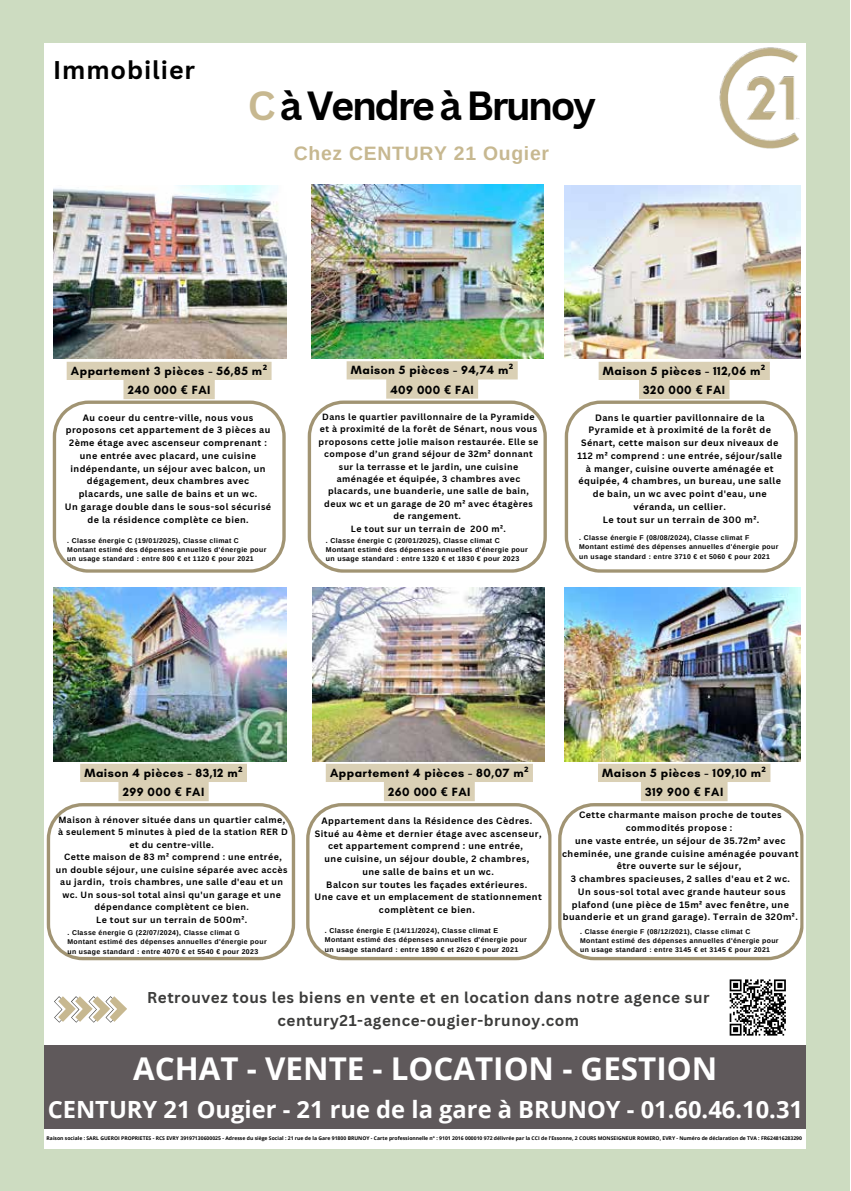
<style>
.page{position:relative;width:851px;height:1191px;background:#fff}
.page>*{position:absolute;margin:0;border:0;box-sizing:border-box;transform-origin:0 0}
.t1{font:700 39.6px "Canva Sans";letter-spacing:-.06em;color:#000}
.t2{font:700 31.35px "Open Sans";color:#fff}
.t3{font:700 24.9px "Canva Sans";letter-spacing:.035em;color:#000}
.t4{font:700 23.7px "Open Sans";color:#fff}
.t5{font:700 19.35px "Arimo";letter-spacing:.035em;color:#c7b890}
.t6{font:700 15.3px/23.5px "Canva Sans";letter-spacing:.035em;color:#3c3c3b;text-align:center}
.t7{font:700 12.15px/19.2px "Glacial Indifference";letter-spacing:.035em;color:#000;text-align:center}
.t8{font:700 9px/12.8px "Canva Sans";letter-spacing:.05em;color:#000;text-align:center}
.t9{font:700 8.85px/12.5px "Canva Sans";letter-spacing:.05em;color:#000;text-align:center}
.t10{font:700 7.05px/9.3px "Arimo";letter-spacing:.05em;color:#000}
.t11{font:700 6.9px/9.1px "Arimo";letter-spacing:.05em;color:#000}
.t12{font:700 5.1px "Open Sans";color:#000}
.s1{color:#c7b890}
.s2{font-family:"Noto Sans"}
</style>
<div class="page">
<div style="left:0;top:0;width:850px;height:1191px;background:#cddcc1"></div>
<div style="left:45px;top:43px;width:761px;height:1105px;background:#fff"></div>
<img style="left:719px;top:47px;width:81px;height:102px">
<img style="left:53px;top:185px;width:233px;height:173px">
<img style="left:311px;top:185px;width:232px;height:173px">
<img style="left:564px;top:185px;width:236px;height:173px">
<img style="left:53px;top:587px;width:233px;height:174px">
<img style="left:312px;top:587px;width:232px;height:174px">
<img style="left:564px;top:587px;width:236px;height:174px">
<svg style="left:729px;top:979px;width:57px;height:57px"></svg>
<svg style="left:54px;top:996px;width:73px;height:26px"></svg>
<div style="left:45px;top:1044px;width:760px;height:84px;background:#5f595b"></div>
<svg style="left:307px;top:400px;width:239px;height:172px"></svg>
<svg style="left:53px;top:362px;width:233px;height:211px"></svg>
<svg style="left:346px;top:361px;width:171px;height:38px"></svg>
<svg style="left:564px;top:362px;width:233px;height:211px"></svg>
<svg style="left:47px;top:763px;width:248px;height:197px"></svg>
<svg style="left:306px;top:763px;width:245px;height:197px"></svg>
<svg style="left:558px;top:763px;width:245px;height:197px"></svg>
<h3 class="t3" style="left:53px;top:55px;width:143px">Immobilier</h3>
<h1 class="t1" style="left:248px;top:82px;width:350px"><span class="s1">C</span> à Vendre à Brunoy</h1>
<h3 class="t5" style="left:294px;top:140px;width:257px">Chez CENTURY 21 Ougier</h3>
<h3 class="t7" style="left:71px;top:361px;width:198px">Appartement 3 pièces - 56,85 m<span class="s2">²<br></span>240 000 <span class="s2">€</span> FAI</h3>
<h3 class="t7" style="left:351px;top:360px;width:164px">Maison 5 pièces - 94,74 m<span class="s2">²<br></span>409 000 <span class="s2">€</span> FAI</h3>
<h3 class="t7" style="left:603px;top:361px;width:164px">Maison 5 pièces - 112,06 m<span class="s2">²<br></span>320 000 <span class="s2">€</span> FAI</h3>
<p class="t8" style="left:65px;top:411px;width:208px">Au coeur du centre-ville, nous vous proposons cet appartement de 3 pièces au 2ème étage avec ascenseur comprenant : une entrée avec placard, une cuisine indépendante, un séjour avec balcon, un dégagement, deux chambres avec placards, une salle de bains et un wc.<br>Un garage double dans le sous-sol sécurisé de la résidence complète ce bien.</p>
<p class="t9" style="left:318px;top:410px;width:221px">Dans le quartier pavillonnaire de la Pyramide et à proximité de la forêt de Sénart, nous vous proposons cette jolie maison restaurée. Elle se compose d’un grand séjour de 32m² donnant sur la terrasse et le jardin, une cuisine aménagée et équipée, 3 chambres avec placards, une buanderie, une salle de bain, deux wc et un garage de 20 m² avec étagères de rangement.<br>Le tout sur un terrain de 200 m².</p>
<p class="t8" style="left:577px;top:411px;width:206px">Dans le quartier pavillonnaire de la Pyramide et à proximité de la forêt de Sénart, cette maison sur deux niveaux de 112 m² comprend : une entrée, séjour/salle à manger, cuisine ouverte aménagée et équipée, 4 chambres, un bureau, une salle de bain, un wc avec point d'eau, une véranda, un cellier.<br>Le tout sur un terrain de 300 m².</p>
<p class="t11" style="left:67px;top:536px;width:201px">. Classe énergie C (19/01/2025), Classe climat C<br>Montant estimé des dépenses annuelles d'énergie pour un usage standard : entre 800 € et 1120 € pour 2021</p>
<p class="t10" style="left:326px;top:536px;width:203px">. Classe énergie C (20/01/2025), Classe climat C<br>Montant estimé des dépenses annuelles d'énergie pour un usage standard : entre 1320 € et 1830 € pour 2023</p>
<p class="t11" style="left:579px;top:533px;width:201px">. Classe énergie F (08/08/2024), Classe climat F<br>Montant estimé des dépenses annuelles d'énergie pour un usage standard : entre 3710 € et 5060 € pour 2021</p>
<h3 class="t7" style="left:84px;top:763px;width:160px">Maison 4 pièces - 83,12 m<span class="s2">²<br></span>299 000 <span class="s2">€</span> FAI</h3>
<h3 class="t7" style="left:330px;top:763px;width:200px">Appartement 4 pièces - 80,07 m<span class="s2">²<br></span>260 000 <span class="s2">€</span> FAI</h3>
<h3 class="t7" style="left:602px;top:763px;width:165px">Maison 5 pièces - 109,10 m<span class="s2">²<br></span>319 900 <span class="s2">€</span> FAI</h3>
<p class="t9" style="left:56px;top:813px;width:233px">Maison à rénover située dans un quartier calme, à seulement 5 minutes à pied de la station RER D et du centre-ville.<br>Cette maison de 83 m² comprend : une entrée,<br>un double séjour, une cuisine séparée avec accès au jardin, trois chambres, une salle d'eau et un wc. Un sous-sol total ainsi qu'un garage et une dépendance complètent ce bien.<br>Le tout sur un terrain de 500m².</p>
<p class="t11" style="left:67px;top:928px;width:201px">. Classe énergie G (22/07/2024), Classe climat G<br>Montant estimé des dépenses annuelles d'énergie pour un usage standard : entre 4070 € et 5540 € pour 2023</p>
<p class="t8" style="left:314px;top:814px;width:229px">Appartement dans la Résidence des Cèdres.<br>Situé au 4ème et dernier étage avec ascenseur, cet appartement comprend : une entrée,<br>une cuisine, un séjour double, 2 chambres,<br>une salle de bains et un wc.<br>Balcon sur toutes les façades extérieures.<br>Une cave et un emplacement de stationnement complètent ce bien.</p>
<p class="t10" style="left:325px;top:926px;width:203px">. Classe énergie E (14/11/2024), Classe climat E<br>Montant estimé des dépenses annuelles d'énergie pour un usage standard : entre 1890 € et 2620 € pour 2021</p>
<p class="t8" style="left:562px;top:809px;width:238px">Cette charmante maison proche de toutes commodités propose :<br>une vaste entrée, un séjour de 35.72m² avec cheminée, une grande cuisine aménagée pouvant être ouverte sur le séjour,<br>3 chambres spacieuses, 2 salles d'eau et 2 wc.<br>Un sous-sol total avec grande hauteur sous plafond (une pièce de 15m² avec fenêtre, une buanderie et un grand garage). Terrain de 320m².</p>
<p class="t11" style="left:580px;top:927px;width:200px">. Classe énergie F (08/12/2021), Classe climat C<br>Montant estimé des dépenses annuelles d'énergie pour un usage standard : entre 3145 € et 3145 € pour 2021</p>
<h3 class="t6" style="left:147px;top:985px;width:564px">Retrouvez tous les biens en vente et en location dans notre agence sur century21-agence-ougier-brunoy.com</h3>
<h2 class="t2" style="left:133px;top:1046px;width:585px">ACHAT - VENTE - LOCATION - GESTION</h2>
<h3 class="t4" style="left:48px;top:1092px;width:756px">CENTURY 21 Ougier - 21 rue de la gare à BRUNOY - 01.60.46.10.31</h3>
<p class="t12" style="left:47px;top:1134px;width:756px">Raison sociale : SARL GUEROI PROPRIETES - RCS EVRY 39197130600025 - Adresse du siège Social : 21 rue de la Gare 91800 BRUNOY - Carte professionnelle n° : 9101 2016 000010 972 délivrée par la CCI de l’Essonne, 2 COURS MONSEIGNEUR ROMERO, EVRY - Numéro de déclaration de TVA : FR624816283290</p>
</div>
